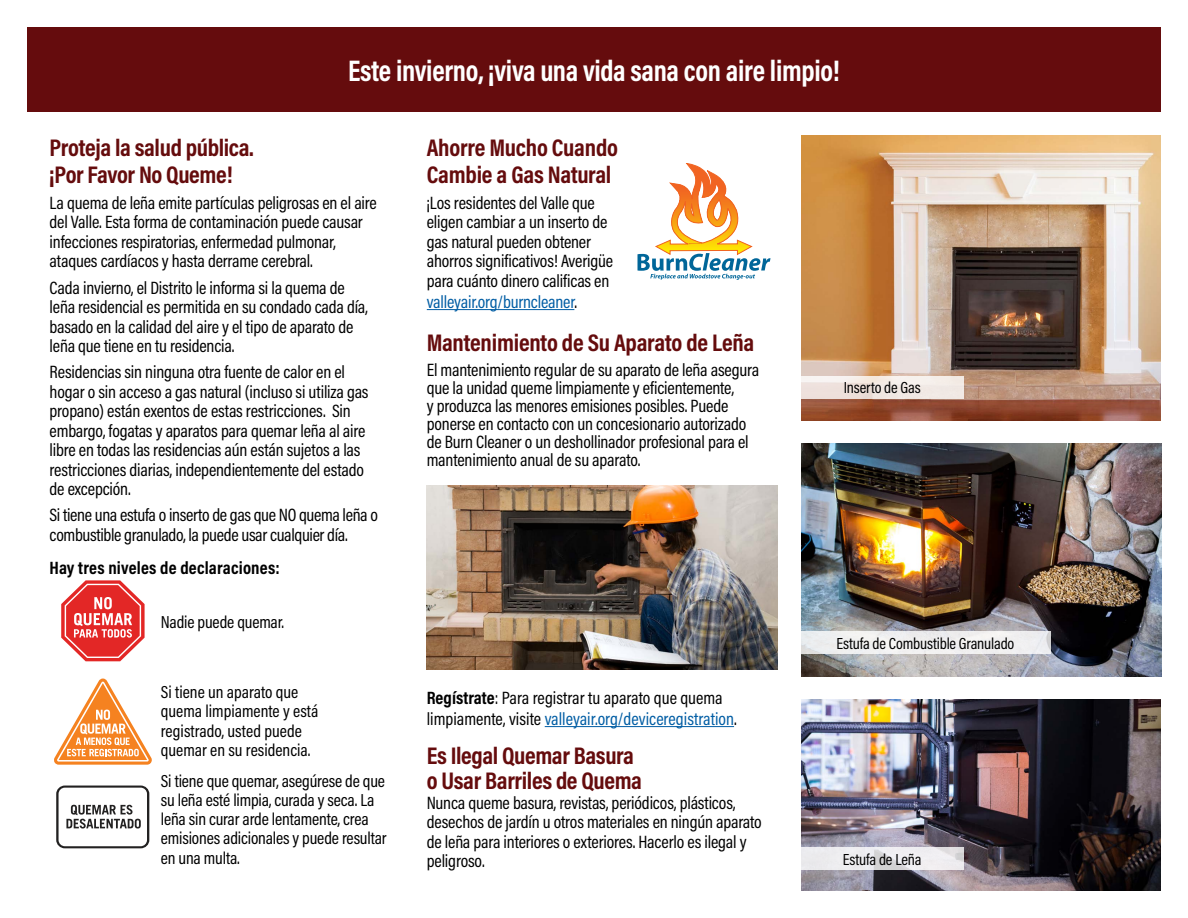
<style>
.page{position:relative;width:1188px;height:918px;background:#fff}
.page>*{position:absolute;margin:0;border:0;box-sizing:border-box;transform-origin:0 0}
.t1{font:700 30px "Acumin Pro Cond";letter-spacing:-.01em;color:#fff;scale:.94 1}
.t2{font:700 24.3px/27px "Acumin Pro Cond";letter-spacing:-.015em;color:#650c0d}
.t3{font:18px/19.5px "Acumin Pro Cond";letter-spacing:-.01em;color:#000}
.t4{font:700 18px "Acumin Pro Cond";letter-spacing:.01em;color:#000}
.t5{font:17.55px/19.2px "Acumin Pro Cond";letter-spacing:-.01em;color:#000}
.t6{font:16.2px "Acumin Pro Cond";letter-spacing:-.01em;color:#000}
.s1{color:#005da4}
.s2{font-weight:700}
</style>
<div class="page">
<div style="left:27px;top:27px;width:1134px;height:85px;background:#650c0d"></div>
<svg style="left:638px;top:163px;width:133px;height:117px"></svg>
<hr style="left:427px;top:309px;width:147px;height:1px;background:#005da4">
<hr style="left:545px;top:726px;width:189px;height:1px;background:#005da4">
<img style="left:802px;top:444px;width:359px;height:232px">
<img style="left:801px;top:136px;width:360px;height:284px">
<img style="left:801px;top:700px;width:360px;height:191px">
<div style="left:795px;top:632px;width:256px;height:22px;background:#f0eff0"></div>
<svg style="left:801px;top:376px;width:162px;height:23px;background:#f1e7e2"></svg>
<svg style="left:801px;top:847px;width:162px;height:23px;fill:#edecef"></svg>
<svg style="left:54px;top:679px;width:98px;height:86px"></svg>
<svg style="left:61px;top:580px;width:84px;height:81px"></svg>
<img style="left:427px;top:485px;width:351px;height:185px">
<svg style="left:56px;top:786px;width:93px;height:62px"></svg>
<h1 class="t1" style="left:348px;top:51px;width:525px">Este invierno, ¡viva una vida sana con aire limpio!</h1>
<h2 class="t2" style="left:50px;top:133px;width:206px">Proteja la salud pública. ¡Por Favor No Queme!</h2>
<p class="t3" style="left:50px;top:192px;width:329px">La quema de leña emite partículas peligrosas en el aire del Valle. Esta forma de contaminación puede causar infecciones respiratorias, enfermedad pulmonar, ataques cardíacos y hasta derrame cerebral.</p>
<p class="t3" style="left:50px;top:277px;width:320px">Cada invierno, el Distrito le informa si la quema de leña residencial es permitida en su condado cada día, basado en la calidad del aire y el tipo de aparato de leña que tiene en tu residencia.</p>
<p class="t3" style="left:50px;top:362px;width:320px">Residencias sin ninguna otra fuente de calor en el hogar o sin acceso a gas natural (incluso si utiliza gas propano) están exentos de estas restricciones. Sin embargo, fogatas y aparatos para quemar leña al aire libre en todas las residencias aún están sujetos a las restricciones diarias, independientemente del estado de excepción.</p>
<p class="t3" style="left:50px;top:505px;width:330px">Si tiene una estufa o inserto de gas que NO quema leña o combustible granulado, la puede usar cualquier día.</p>
<p class="t4" style="left:50px;top:556px;width:232px">Hay tres niveles de declaraciones:</p>
<p class="t5" style="left:161px;top:612px;width:125px">Nadie puede quemar.</p>
<p class="t5" style="left:161px;top:682px;width:159px">Si tiene un aparato que quema limpiamente y está registrado, usted puede quemar en su residencia.</p>
<p class="t5" style="left:161px;top:771px;width:227px">Si tiene que quemar, asegúrese de que su leña esté limpia, curada y seca. La leña sin curar arde lentamente, crea emisiones adicionales y puede resultar en una multa.</p>
<h2 class="t2" style="left:427px;top:133px;width:193px">Ahorre Mucho Cuando<br>Cambie a Gas Natural</h2>
<p class="t3" style="left:427px;top:192px;width:188px">¡Los residentes del Valle que eligen cambiar a un inserto de gas natural pueden obtener ahorros significativos! Averigüe para cuánto dinero calificas en <span class="s1">valleyair.org/burncleaner</span>.</p>
<h2 class="t2" style="left:427px;top:329px;width:329px">Mantenimiento de Su Aparato de Leña</h2>
<p class="t3" style="left:427px;top:360px;width:334px;line-height:18px">El mantenimiento regular de su aparato de leña asegura que la unidad queme limpiamente y eficientemente,<br>y produzca las menores emisiones posibles. Puede ponerse en contacto con un concesionario autorizado de Burn Cleaner o un deshollinador profesional para el mantenimiento anual de su aparato.</p>
<p class="t3" style="left:427px;top:687px;width:311px;line-height:21px"><span class="s2">Regístrate</span>: Para registrar tu aparato que quema limpiamente, visite <span class="s1">valleyair.org/deviceregistration</span>.</p>
<h2 class="t2" style="left:427px;top:742px;width:217px;line-height:25.5px">Es Ilegal Quemar Basura o Usar Barriles de Quema</h2>
<p class="t3" style="left:427px;top:792px;width:337px">Nunca queme basura, revistas, periódicos, plásticos, desechos de jardín u otros materiales en ningún aparato de leña para interiores o exteriores. Hacerlo es ilegal y peligroso.</p>
<p class="t6" style="left:844px;top:377px;width:78px">Inserto de Gas</p>
<p class="t6" style="left:837px;top:633px;width:179px">Estufa de Combustible Granulado</p>
<p class="t6" style="left:843px;top:849px;width:80px">Estufa de Leña</p>
</div>
